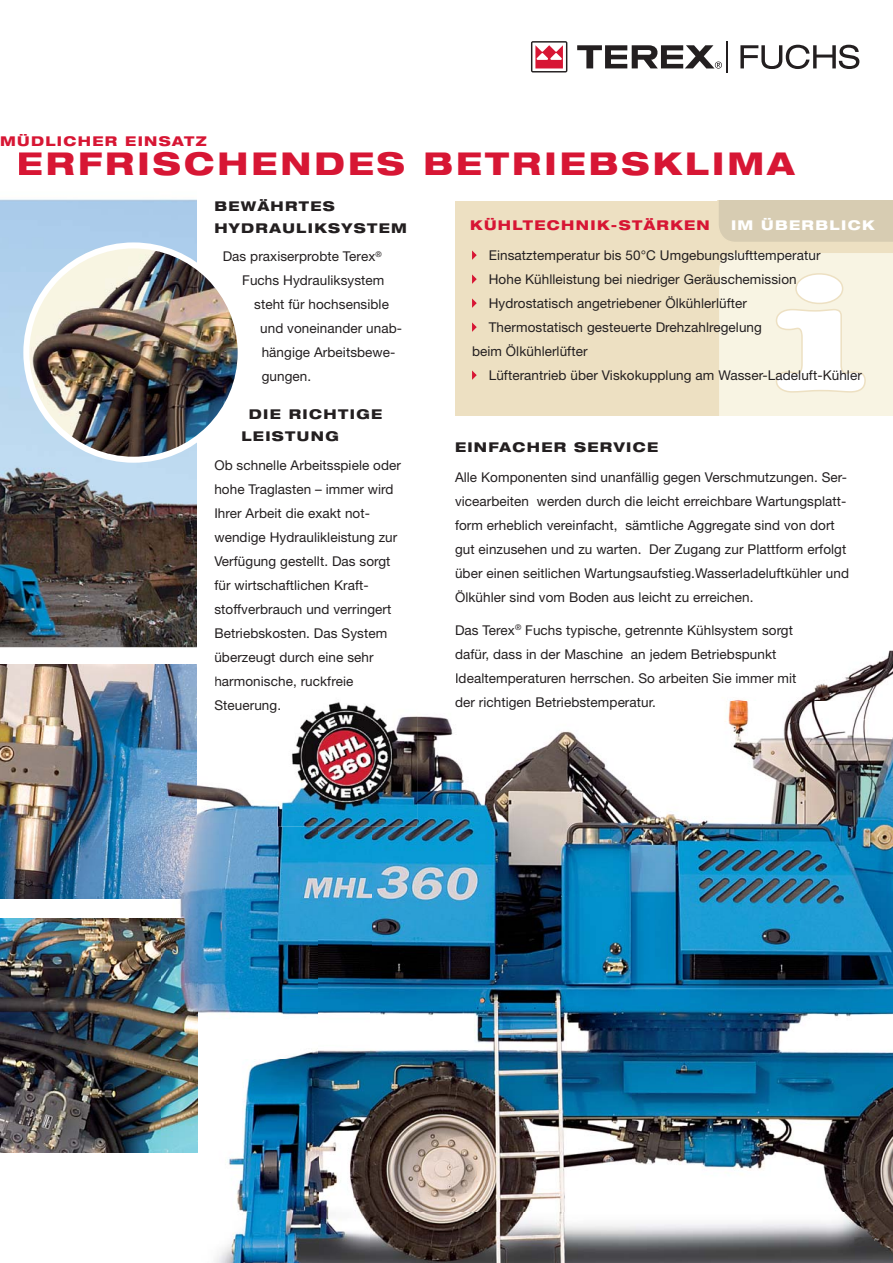
<style>
.page{position:relative;width:893px;height:1263px;background:#fff}
.page>*{position:absolute;margin:0;border:0;box-sizing:border-box;transform-origin:0 0}
.t1{font:800 expanded 31.5px "Helvetica Neue";letter-spacing:.1em;color:#d71634}
.t2{font:13.5px/24px "Helvetica Neue";letter-spacing:.005em;color:#231f20}
.t3{font:800 expanded 13.5px/22.5px "Helvetica Neue";letter-spacing:.1em;color:#231f20}
.t4{font:800 expanded 13.5px "Helvetica Neue";letter-spacing:.1em;color:#d71634}
.t5{font:800 expanded 13.5px "Helvetica Neue";letter-spacing:.1em;color:#fff}
.t6{font:800 expanded 12px "Helvetica Neue";color:#595857}
.s1{color:#515050}
</style>
<div class="page">
<img style="left:0;top:665px;width:162px;height:233px">
<img style="left:0;top:199px;width:197px;height:448px">
<div style="left:455px;top:201px;width:438px;height:215px;background:#ede0c2"></div>
<div style="left:719px;top:201px;width:174px;height:41px;background:#d7ccb2"></div>
<svg style="left:719px;top:253px;width:174px;height:163px;background:#f8f5e7"></svg>
<svg style="left:472px;top:250px;width:5px;height:10px"></svg>
<svg style="left:472px;top:274px;width:5px;height:10px"></svg>
<svg style="left:472px;top:298px;width:5px;height:10px"></svg>
<svg style="left:472px;top:322px;width:5px;height:10px"></svg>
<svg style="left:472px;top:370px;width:5px;height:10px"></svg>
<img style="left:23px;top:242px;width:215px;height:221px">
<img style="left:0;top:919px;width:162px;height:233px">
<img style="left:162px;top:664px;width:156px;height:599px">
<img style="left:729px;top:651px;width:164px;height:51px">
<img style="left:371px;top:702px;width:522px;height:561px">
<img style="left:318px;top:827px;width:53px;height:436px">
<img style="left:855px;top:1237px;width:21px;height:9px">
<img style="left:729px;top:651px;width:47px;height:10px">
<img style="left:729px;top:673px;width:67px;height:12px">
<img style="left:455px;top:702px;width:200px;height:8px">
<img style="left:215px;top:664px;width:103px;height:1px">
<img style="left:215px;top:677px;width:103px;height:11px">
<img style="left:215px;top:700px;width:62px;height:13px">
<img style="left:277px;top:688px;width:140px;height:139px">
<img style="left:277px;top:687px;width:41px;height:1px">
<svg style="left:277px;top:700px;width:3px;height:13px"></svg>
<svg style="left:531px;top:41px;width:36px;height:32px"></svg>
<svg style="left:577px;top:45px;width:145px;height:24px"></svg>
<svg style="left:740px;top:45px;width:119px;height:24px"></svg>
<hr style="left:726px;top:41px;width:2px;height:32px;background:#231f20">
<p class="t4" style="left:0;top:136px;width:208px">MÜDLICHER EINSATZ</p>
<h1 class="t1" style="left:17px;top:152px;width:779px">ERFRISCHENDES BETRIEBSKLIMA</h1>
<p class="t3" style="left:214px;top:196px;width:194px">BEWÄHRTES<br>HYDRAULIKSYSTEM</p>
<p class="t2" style="left:223px;top:246px;width:160px">Das praxiserprobte Terex<sup>®</sup></p>
<p class="t2" style="left:242px;top:270px;width:144px">Fuchs Hydrauliksystem</p>
<p class="t2" style="left:254px;top:294px;width:136px">steht für hochsensible</p>
<p class="t2" style="left:260px;top:318px;width:143px">und voneinander unab-</p>
<p class="t2" style="left:262px;top:342px;width:135px">hängige Arbeitsbewe-</p>
<p class="t2" style="left:262px;top:366px;width:51px">gungen.</p>
<p class="t3" style="left:241px;top:404px;width:142px;text-indent:8px">DIE RICHTIGE<br>LEISTUNG</p>
<p class="t2" style="left:214px;top:455px;width:188px">Ob schnelle Arbeitsspiele oder hohe Traglasten – immer wird<br>Ihrer Arbeit die exakt not&shy;wendige Hydraulikleistung zur<br>Verfügung gestellt. Das sorgt für wirtschaftlichen Kraft&shy;stoffverbrauch und verringert<br>Betriebskosten. Das System</p>
<p class="t2" style="left:214px;top:647px;width:161px">überzeugt durch eine sehr harmonische ruckfreie<br>Steuerung.</p>
<p class="t2" style="left:293px;top:671px;width:5px">,</p>
<p class="t4" style="left:470px;top:220px;width:241px">KÜHLTECHNIK-STÄRKEN</p>
<p class="t5" style="left:731px;top:220px;width:145px">IM ÜBERBLICK</p>
<p class="t2" style="left:489px;top:244px;width:333px">Einsatztemperatur bis 50°C Umgebungslufttemperatur</p>
<p class="t2" style="left:489px;top:268px;width:309px">Hohe Kühlleistung bei niedriger Geräuschemission</p>
<p class="t2" style="left:489px;top:292px;width:260px">Hydrostatisch angetriebener Ölkühlerlüfter</p>
<p class="t2" style="left:489px;top:316px;width:275px">Thermostatisch gesteuerte Drehzahlregelung</p>
<p class="t2" style="left:472px;top:340px;width:117px">beim Ölkühlerlüfter</p>
<p class="t2" style="left:489px;top:364px;width:374px">Lüfterantrieb über Viskokupplung am Wasser-Ladeluft-Kühler</p>
<p class="t3" style="left:455px;top:437px;width:205px">EINFACHER SERVICE</p>
<p class="t2" style="left:455px;top:466px;width:396px">Alle Komponenten sind unanfällig gegen Verschmutzungen. Ser&shy;vicearbeiten werden durch die leicht erreichbare Wartungsplatt&shy;form erheblich vereinfacht, sämtliche Aggregate sind von dort gut einzusehen und zu warten. Der Zugang zur Plattform erfolgt über einen seitlichen Wartungsaufstieg.Wasserladeluftkühler und Ölkühler sind vom Boden aus leicht zu erreichen.</p>
<p class="t2" style="left:455px;top:619px;width:339px">Das Terex<sup>®</sup> Fuchs typische, getrennte Kühlsystem sorgt</p>
<p class="t2" style="left:455px;top:643px;width:343px">dafür, dass in der Maschine an jedem Betriebspunkt<br>Idealtemperaturen herrschen. So arbeiten Sie immer mit der richtigen Betriebstemperatur.</p>
<p class="t6" style="left:854px;top:1237px;width:23px">0<span class="s1">7</span></p>
</div>
